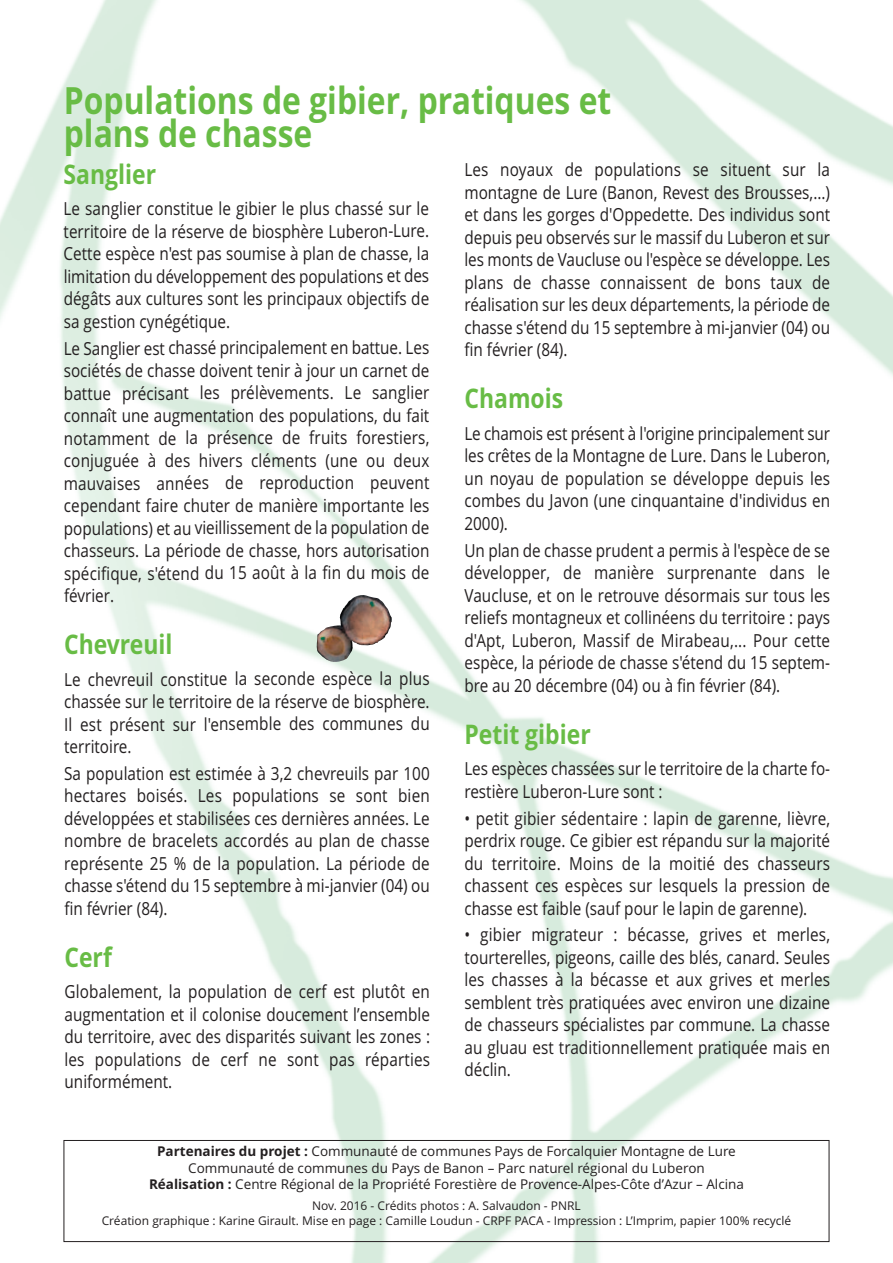
<style>
.page{position:relative;width:893px;height:1263px;background:#fff}
.page>*{position:absolute;margin:0;border:0;box-sizing:border-box;transform-origin:0 0}
.t1{font:700 37.5px/33px "Open Sans";color:#68bc45;scale:.85 1}
.t2{font:700 27px "Open Sans";color:#68bc45;scale:.85 1}
.t3{font:18px/22.5px "Open Sans";color:#231f20;text-align:justify;scale:.85 1}
.t4{font:13.5px/16.4px "Open Sans";color:#231f20;text-align:center}
.t5{font:12px/14.5px "Open Sans";color:#231f20;text-align:center}
.s1{font-weight:700}
</style>
<div class="page">
<img style="left:0;top:0;width:893px;height:1263px">
<div style="left:64px;top:1140px;width:765px;height:102px;border:1px solid #231f20"></div>
<img style="left:317px;top:595px;width:75px;height:67px">
<h1 class="t1" style="left:64px;top:84px;width:646px">Populations de gibier, pratiques et plans de chasse</h1>
<h2 class="t2" style="left:64px;top:159px;width:110px">Sanglier</h2>
<p class="t3" style="left:64px;top:198px;width:432px">Le sanglier constitue le gibier le plus chassé sur le territoire de la réserve de biosphère Luberon-Lure.<br>Cette espèce n'est pas soumise à plan de chasse, la limitation du développement des populations et des dégâts aux cultures sont les principaux objectifs de sa gestion cynégétique.</p>
<p class="t3" style="left:64px;top:337px;width:432px">Le Sanglier est chassé principalement en battue. Les sociétés de chasse doivent tenir à jour un carnet de battue précisant les prélèvements. Le sanglier connaît une augmentation des populations, du fait notamment de la présence de fruits forestiers, conjuguée à des hivers cléments (une ou deux mauvaises années de reproduction peuvent cependant faire chuter de manière importante les populations) et au vieillissement de la population de chasseurs. La période de chasse, hors autorisation spécifique, s'étend du 15 août à la fin du mois de février.</p>
<h2 class="t2" style="left:64px;top:629px;width:129px">Chevreuil</h2>
<p class="t3" style="left:64px;top:668px;width:432px">Le chevreuil constitue la seconde espèce la plus chassée sur le territoire de la réserve de biosphère.<br>Il est présent sur l'ensemble des communes du territoire.</p>
<p class="t3" style="left:64px;top:762px;width:432px">Sa population est estimée à 3,2 chevreuils par 100 hectares boisés. Les populations se sont bien développées et stabilisées ces dernières années. Le nombre de bracelets accordés au plan de chasse représente 25 % de la population. La période de chasse s'étend du 15 septembre à mi-janvier (04) ou fin février (84).</p>
<h2 class="t2" style="left:64px;top:942px;width:57px">Cerf</h2>
<p class="t3" style="left:64px;top:981px;width:432px">Globalement, la population de cerf est plutôt en augmentation et il colonise doucement l’ensemble du territoire, avec des disparités suivant les zones : les populations de cerf ne sont pas réparties uniformément.</p>
<p class="t3" style="left:464px;top:159px;width:432px">Les noyaux de populations se situent sur la montagne de Lure (Banon, Revest des Brousses,...) et dans les gorges d'Oppedette. Des individus sont depuis peu observés sur le massif du Luberon et sur les monts de Vaucluse ou l'espèce se développe. Les plans de chasse connaissent de bons taux de réalisation sur les deux départements, la période de chasse s'étend du 15 septembre à mi-janvier (04) ou fin février (84).</p>
<h2 class="t2" style="left:464px;top:383px;width:118px">Chamois</h2>
<p class="t3" style="left:464px;top:422px;width:432px">Le chamois est présent à l'origine principalement sur les crêtes de la Montagne de Lure. Dans le Luberon, un noyau de population se développe depuis les combes du Javon (une cinquantaine d'individus en 2000).</p>
<p class="t3" style="left:464px;top:539px;width:432px">Un plan de chasse prudent a permis à l'espèce de se développer, de manière surprenante dans le Vaucluse, et on le retrouve désormais sur tous les reliefs montagneux et collinéens du territoire : pays d'Apt, Luberon, Massif de Mirabeau,... Pour cette espèce, la période de chasse s'étend du 15 septem&shy;bre au 20 décembre (04) ou à fin février (84).</p>
<h2 class="t2" style="left:464px;top:719px;width:150px">Petit gibier</h2>
<p class="t3" style="left:464px;top:758px;width:432px">Les espèces chassées sur le territoire de la charte fo&shy;restière Luberon-Lure sont :</p>
<p class="t3" style="left:464px;top:807px;width:432px">• petit gibier sédentaire : lapin de garenne, lièvre, perdrix rouge. Ce gibier est répandu sur la majorité du territoire. Moins de la moitié des chasseurs chassent ces espèces sur lesquels la pression de chasse est faible (sauf pour le lapin de garenne).</p>
<p class="t3" style="left:464px;top:924px;width:432px">• gibier migrateur : bécasse, grives et merles, tourterelles, pigeons, caille des blés, canard. Seules les chasses à la bécasse et aux grives et merles semblent très pratiquées avec environ une dizaine de chasseurs spécialistes par commune. La chasse au gluau est traditionnellement pratiquée mais en déclin.</p>
<p class="t4" style="left:149px;top:1143px;width:596px"><span class="s1">Partenaires du projet :</span> Communauté de communes Pays de Forcalquier Montagne de Lure<br>Communauté de communes du Pays de Banon – Parc naturel régional du Luberon<br><span class="s1">Réalisation :</span> Centre Régional de la Propriété Forestière de Provence-Alpes-Côte d’Azur – Alcina</p>
<p class="t5" style="left:102px;top:1199px;width:691px">Nov. 2016 - Crédits photos : A. Salvaudon - PNRL<br>Création graphique : Karine Girault. Mise en page : Camille Loudun - CRPF PACA - Impression : L’Imprim, papier 100% recyclé</p>
</div>
